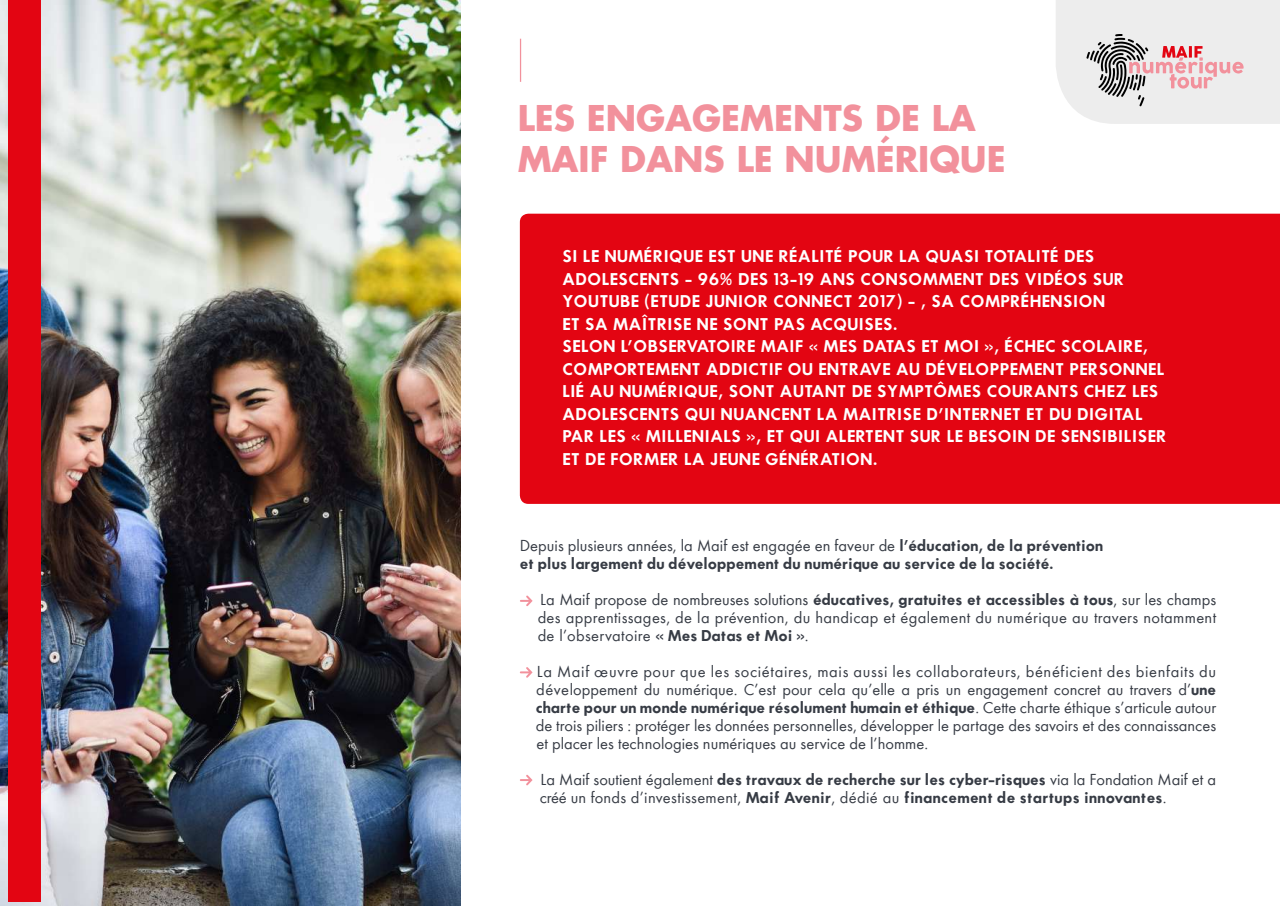
<style>
.page{position:relative;width:1280px;height:910px;background:#fff}
.page>*{position:absolute;margin:0;border:0;box-sizing:border-box;transform-origin:0 0}
.t1{font:700 34.5px/41.4px "Futura";color:#f2919c}
.t2{font:16.5px/18px "Futura T";color:#363b44;text-align:justify}
.t3{font:16.5px/18px "Futura T";letter-spacing:.04em;color:#363b44}
.t4{font:600 15px/22.5px "Futura";letter-spacing:.04em;color:#fff}
.t5{font:600 13.8px "Futura";color:#363b44}
.t6{font:600 13.8px "Futura";letter-spacing:.02em;color:#363b44}
.s1{font-family:"Futura";font-weight:600;font-size:13.8px}
.s2{font-family:"Futura T";font-weight:400;font-size:16.5px}
</style>
<div class="page">
<svg style="left:520px;top:595px;width:13px;height:11px"></svg>
<svg style="left:520px;top:667px;width:13px;height:11px"></svg>
<svg style="left:520px;top:775px;width:13px;height:10px"></svg>
<img style="left:0;top:0;width:460px;height:906px">
<div style="left:520px;top:214px;width:760px;height:290px;background:#e30512"></div>
<div style="left:9px;top:0;width:32px;height:901px;background:#e30512"></div>
<svg style="left:1056px;top:0;width:224px;height:124px;background:#e4dede"></svg>
<hr style="left:520px;top:39px;width:1px;height:43px;background:#f2919c">
<h1 class="t1" style="left:518px;top:96px;width:490px">LES ENGAGEMENTS DE LA<br>MAIF DANS LE NUMÉRIQUE</h1>
<p class="t4" style="left:562px;top:245px;width:605px">SI LE NUMÉRIQUE EST UNE RÉALITÉ POUR LA QUASI TOTALITÉ DES ADOLESCENTS - 96% DES 13-19 ANS CONSOMMENT DES VIDÉOS SUR YOUTUBE (ETUDE JUNIOR CONNECT 2017) - , SA COMPRÉHENSION<br>ET SA MAÎTRISE NE SONT PAS ACQUISES.<br>SELON L’OBSERVATOIRE MAIF « MES DATAS ET MOI », ÉCHEC SCOLAIRE, COMPORTEMENT ADDICTIF OU ENTRAVE AU DÉVELOPPEMENT PERSONNEL LIÉ AU NUMÉRIQUE, SONT AUTANT DE SYMPTÔMES COURANTS CHEZ LES ADOLESCENTS QUI NUANCENT LA MAITRISE D’INTERNET ET DU DIGITAL PAR LES « MILLENIALS », ET QUI ALERTENT SUR LE BESOIN DE SENSIBILISER ET DE FORMER LA JEUNE GÉNÉRATION.</p>
<p class="t2" style="left:520px;top:536px;width:585px">Depuis plusieurs années, la Maif est engagée en faveur de <span class="s1">l’éducation, de la prévention</span></p>
<p class="t5" style="left:520px;top:554px;width:535px">et plus largement du développement du numérique au service de la société.</p>
<p class="t2" style="left:538px;top:590px;width:680px">La Maif propose de nombreuses solutions <span class="s1">éducatives, gratuites et accessibles à tous</span>, sur les champs des apprentissages, de la prévention, du handicap et également du numérique au travers notamment de l’observatoire <span class="s1">« Mes Datas et Moi »</span>.</p>
<p class="t3" style="left:536px;top:662px;width:682px">La Maif œuvre pour que les sociétaires, mais aussi les collaborateurs, bénéficient des bienfaits du développement du numérique. C’est pour cela qu’elle a pris un engagement concret au travers d’<span class="s1">une</span></p>
<p class="t5" style="left:536px;top:698px;width:682px">charte pour un monde numérique résolument humain et éthique<span class="s2">. Cette charte éthique s’articule autour</span></p>
<p class="t2" style="left:536px;top:716px;width:682px">de trois piliers : protéger les données personnelles, développer le partage des savoirs et des connaissances et placer les technologies numériques au service de l’homme.</p>
<p class="t2" style="left:540px;top:770px;width:677px">La Maif soutient également <span class="s1">des travaux de recherche sur les cyber-risques</span> via la Fondation Maif et a</p>
<p class="t6" style="left:540px;top:788px;width:628px"><span class="s2">créé un fonds d’investissement,</span> Maif Avenir<span class="s2">, dédié au</span> financement de startups innovantes<span class="s2">.</span></p>
</div>
